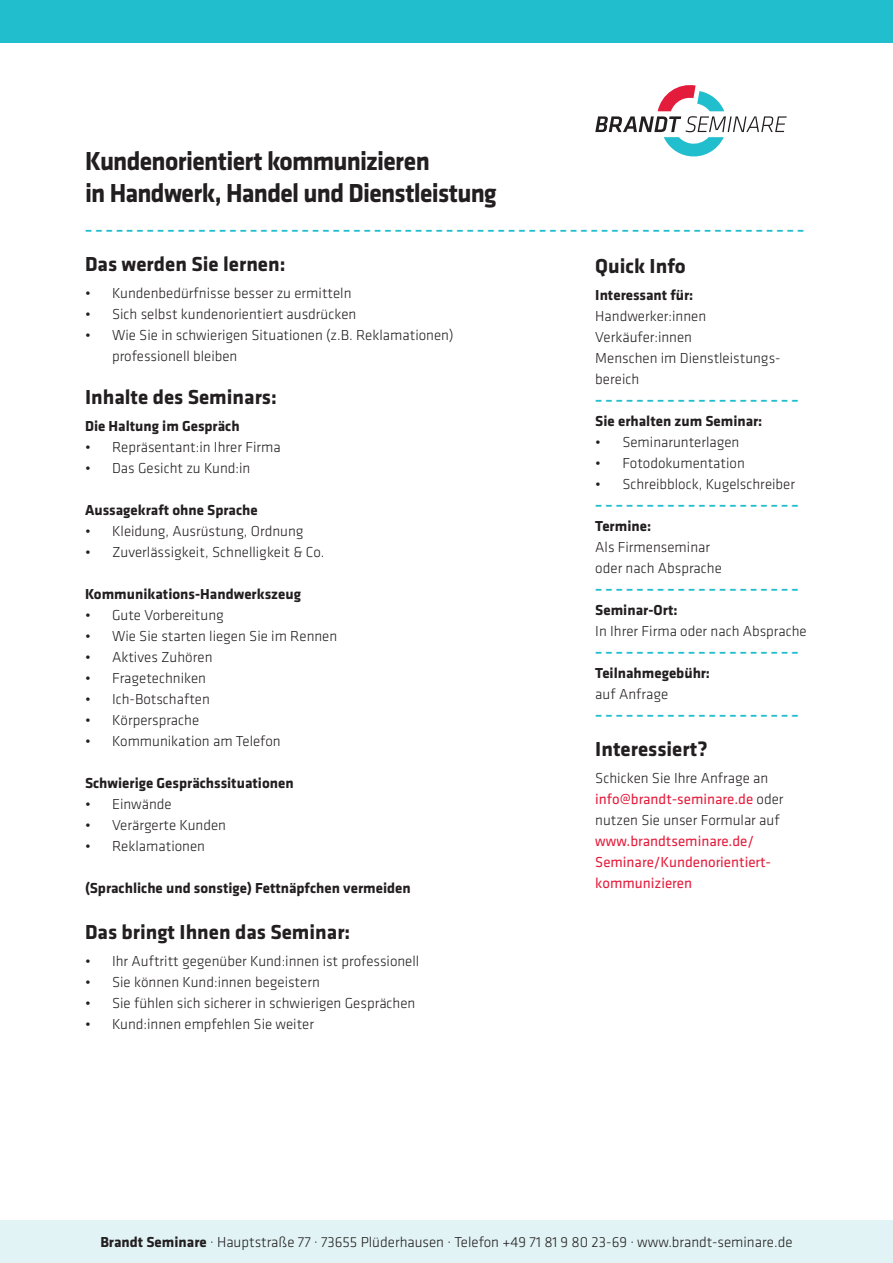
<style>
.page{position:relative;width:893px;height:1263px;background:#fff}
.page>*{position:absolute;margin:0;border:0;box-sizing:border-box;transform-origin:0 0}
.t1{font:700 27px/32.4px "Klavika Basic";letter-spacing:-.03em;color:#231f20;scale:.95 1}
.t2{font:700 21px "Klavika Basic";color:#231f20}
.t3{font:300 15px/21px "Klavika Basic";color:#231f20}
.t4{font:700 15px "Klavika Basic";color:#231f20}
.t5{font:700 15px "Klavika Basic";color:#21bece}
.t6{font:15px/21px "Klavika Basic";color:#e41c3b}
.s1{font-weight:400;color:#e41c3b}
.s2{font-weight:700}
</style>
<div class="page">
<svg style="left:595px;top:85px;width:192px;height:71px"></svg>
<div style="left:0;top:1220px;width:893px;height:43px;background:#e1f3f5"></div>
<div style="left:0;top:0;width:893px;height:43px;background:#21bece"></div>
<h1 class="t1" style="left:85px;top:143px;width:435px">Kundenorientiert kommunizieren<br>in Handwerk, Handel und Dienstleistung</h1>
<p class="t5" style="left:85px;top:219px;width:721px">– – – – – – – – – – – – – – – – – – – – – – – – – – – – – – – – – – – – – – – – – – – – – – – – – – – – – – – – – – – – – – – – – – – – – –</p>
<h2 class="t2" style="left:85px;top:249px;width:202px">Das werden Sie lernen:</h2>
<p class="t3" style="left:85px;top:282px;width:268px">• Kundenbedürfnisse besser zu ermitteln</p>
<p class="t3" style="left:85px;top:303px;width:273px">• Sich selbst kundenorientiert ausdrücken</p>
<p class="t3" style="left:112px;top:324px;width:343px;text-indent:-27px">• Wie Sie in schwierigen Situationen (z.B. Reklamationen) professionell bleiben</p>
<h2 class="t2" style="left:85px;top:382px;width:193px">Inhalte des Seminars:</h2>
<p class="t4" style="left:85px;top:415px;width:156px">Die Haltung im Gespräch</p>
<p class="t3" style="left:85px;top:436px;width:197px">• Repräsentant:in Ihrer Firma</p>
<p class="t3" style="left:85px;top:457px;width:167px">• Das Gesicht zu Kund:in</p>
<p class="t4" style="left:85px;top:499px;width:174px">Aussagekraft ohne Sprache</p>
<p class="t3" style="left:85px;top:520px;width:220px">• Kleidung, Ausrüstung, Ordnung</p>
<p class="t3" style="left:85px;top:541px;width:241px">• Zuverlässigkeit, Schnelligkeit &amp; Co.</p>
<p class="t4" style="left:85px;top:583px;width:217px">Kommunikations-Handwerkszeug</p>
<p class="t3" style="left:85px;top:604px;width:140px">• Gute Vorbereitung</p>
<p class="t3" style="left:85px;top:625px;width:254px">• Wie Sie starten liegen Sie im Rennen</p>
<p class="t3" style="left:85px;top:646px;width:129px">• Aktives Zuhören</p>
<p class="t3" style="left:85px;top:667px;width:123px">• Fragetechniken</p>
<p class="t3" style="left:85px;top:688px;width:126px">• Ich-Botschaften</p>
<p class="t3" style="left:85px;top:709px;width:116px">• Körpersprache</p>
<p class="t3" style="left:85px;top:730px;width:197px">• Kommunikation am Telefon</p>
<p class="t4" style="left:85px;top:772px;width:210px">Schwierige Gesprächssituationen</p>
<p class="t3" style="left:85px;top:793px;width:88px">• Einwände</p>
<p class="t3" style="left:85px;top:814px;width:142px">• Verärgerte Kunden</p>
<p class="t3" style="left:85px;top:835px;width:121px">• Reklamationen</p>
<p class="t4" style="left:85px;top:877px;width:327px">(Sprachliche und sonstige) Fettnäpfchen vermeiden</p>
<h2 class="t2" style="left:85px;top:917px;width:267px">Das bringt Ihnen das Seminar:</h2>
<p class="t3" style="left:85px;top:951px;width:336px">• Ihr Auftritt gegenüber Kund:innen ist professionell</p>
<p class="t3" style="left:85px;top:972px;width:236px">• Sie können Kund:innen begeistern</p>
<p class="t3" style="left:85px;top:993px;width:332px">• Sie fühlen sich sicherer in schwierigen Gesprächen</p>
<p class="t3" style="left:85px;top:1014px;width:231px">• Kund:innen empfehlen Sie weiter</p>
<h2 class="t2" style="left:595px;top:251px;width:92px">Quick Info</h2>
<p class="t4" style="left:595px;top:284px;width:100px">Interessant für:</p>
<p class="t3" style="left:595px;top:305px;width:187px">Handwerker:innen<br>Verkäufer:innen<br>Menschen im Dienstleistungs&shy;bereich</p>
<p class="t5" style="left:595px;top:389px;width:205px">– – – – – – – – – – – – – – – – – – – –</p>
<p class="t4" style="left:595px;top:410px;width:169px">Sie erhalten zum Seminar:</p>
<p class="t3" style="left:595px;top:431px;width:146px">• Seminarunterlagen</p>
<p class="t3" style="left:595px;top:452px;width:151px">• Fotodokumentation</p>
<p class="t3" style="left:595px;top:473px;width:201px">• Schreibblock, Kugelschreiber</p>
<p class="t5" style="left:595px;top:494px;width:205px">– – – – – – – – – – – – – – – – – – – –</p>
<p class="t4" style="left:595px;top:515px;width:57px">Termine:</p>
<p class="t3" style="left:595px;top:536px;width:128px">Als Firmenseminar oder nach Absprache</p>
<p class="t5" style="left:595px;top:578px;width:205px">– – – – – – – – – – – – – – – – – – – –</p>
<p class="t4" style="left:595px;top:599px;width:84px">Seminar-Ort:</p>
<p class="t3" style="left:595px;top:620px;width:213px">In Ihrer Firma oder nach Absprache</p>
<p class="t5" style="left:595px;top:641px;width:205px">– – – – – – – – – – – – – – – – – – – –</p>
<p class="t4" style="left:595px;top:662px;width:116px">Teilnahmegebühr:</p>
<p class="t3" style="left:595px;top:683px;width:74px">auf Anfrage</p>
<p class="t5" style="left:595px;top:704px;width:205px">– – – – – – – – – – – – – – – – – – – –</p>
<h2 class="t2" style="left:595px;top:734px;width:114px">Interessiert?</h2>
<p class="t3" style="left:595px;top:767px;width:190px">Schicken Sie Ihre Anfrage an <span class="s1">info@brandt-seminare.de</span> oder nutzen Sie unser Formular auf</p>
<p class="t6" style="left:595px;top:830px;width:177px">www.brandtseminare.de/<br>Seminare/Kundenorientiert&shy;kommunizieren</p>
<p class="t3" style="left:100px;top:1232px;width:694px"><span class="s2">Brandt Seminare</span> · Hauptstraße 77 · 73655 Plüderhausen · Telefon +49 71 81 9 80 23-69 · www.brandt-seminare.de</p>
</div>
